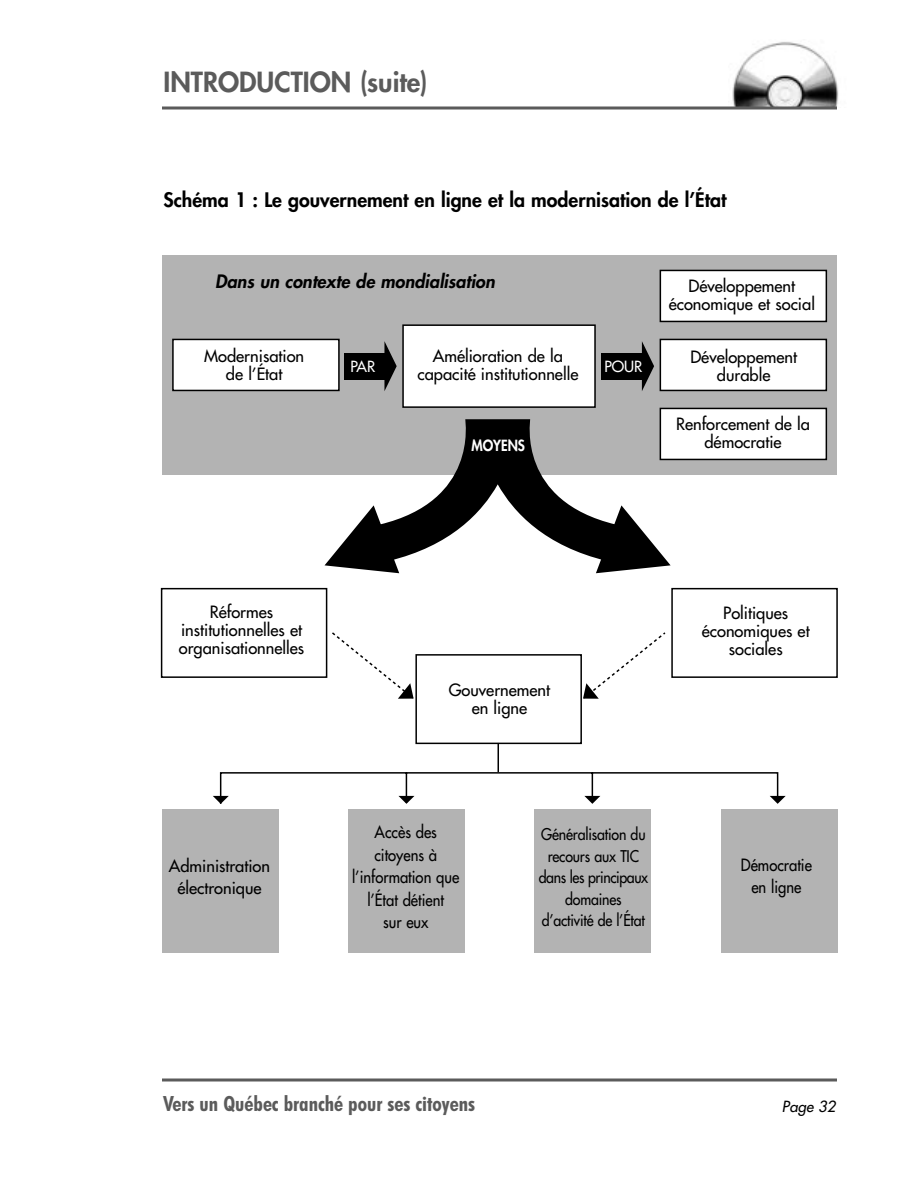
<style>
.page{position:relative;width:918px;height:1188px;background:#fff}
.page>*{position:absolute;margin:0;border:0;box-sizing:border-box;transform-origin:0 0}
.t1{font:800 27px "Futura";color:#5b5b5b}
.t2{font:700 condensed 21px "Futura BT";color:#5b5b5b}
.t3{font:800 19.5px "Futura";color:#000}
.t4{font:italic 800 18px "Futura";color:#000}
.t5{font:16.5px/18px "Futura";color:#000;text-align:center}
.t6{font:16.5px/22.5px "Futura";color:#000;text-align:center;scale:.9 1}
.t7{font:15.75px/21.5px "Futura";letter-spacing:-.01em;color:#000;text-align:center;scale:.9 1}
.t8{font:15px "Futura";color:#fff}
.t9{font:italic 15px "Futura";color:#000}
.t10{font:800 15px "Futura";color:#fff;scale:.9 1}
</style>
<div class="page">
<img style="left:732px;top:41px;width:107px;height:65px">
<svg style="left:162px;top:106px;width:675px;height:4px;background:#818181"></svg>
<svg style="left:162px;top:1078px;width:675px;height:4px;background:#838383"></svg>
<div style="left:162px;top:255px;width:675px;height:220px;background:#b3b3b3"></div>
<div style="left:402px;top:324px;width:194px;height:84px;background:#fff;border:2px solid #000"></div>
<div style="left:601px;top:353px;width:43px;height:26px;background:#000"></div>
<svg style="left:642px;top:341px;width:12px;height:50px"></svg>
<div style="left:344px;top:353px;width:43px;height:26px;background:#000"></div>
<svg style="left:384px;top:341px;width:13px;height:50px"></svg>
<svg style="left:160px;top:587px;width:678px;height:156px"></svg>
<div style="left:660px;top:270px;width:167px;height:52px;background:#fff;border:2px solid #000"></div>
<div style="left:660px;top:339px;width:167px;height:52px;background:#fff;border:2px solid #000"></div>
<div style="left:172px;top:339px;width:168px;height:52px;background:#fff;border:2px solid #000"></div>
<div style="left:660px;top:408px;width:167px;height:52px;background:#fff;border:2px solid #000"></div>
<div style="left:162px;top:810px;width:117px;height:143px;background:#b3b3b3"></div>
<div style="left:348px;top:810px;width:117px;height:143px;background:#b3b3b3"></div>
<div style="left:534px;top:810px;width:117px;height:143px;background:#b3b3b3"></div>
<div style="left:721px;top:810px;width:117px;height:143px;background:#b3b3b3"></div>
<svg style="left:330px;top:631px;width:337px;height:69px"></svg>
<svg style="left:213px;top:743px;width:573px;height:61px"></svg>
<svg style="left:325px;top:419px;width:346px;height:154px"></svg>
<h1 class="t1" style="left:164px;top:70px;width:266px">INTRODUCTION (suite)</h1>
<p class="t3" style="left:164px;top:191px;width:565px">Schéma 1 : Le gouvernement en ligne et la modernisation de l’État</p>
<p class="t4" style="left:215px;top:273px;width:281px">Dans un contexte de mondialisation</p>
<p class="t5" style="left:669px;top:278px;width:148px">Développement économique et social</p>
<p class="t5" style="left:204px;top:348px;width:102px">Modernisation de l’État</p>
<p class="t8" style="left:350px;top:359px;width:26px">PAR</p>
<p class="t5" style="left:417px;top:348px;width:162px">Amélioration de la capacité institutionnelle</p>
<p class="t10" style="left:471px;top:438px;width:61px">MOYENS</p>
<p class="t8" style="left:604px;top:359px;width:40px">POUR</p>
<p class="t5" style="left:690px;top:349px;width:108px">Développement durable</p>
<p class="t5" style="left:676px;top:416px;width:136px">Renforcement de la démocratie</p>
<p class="t5" style="left:179px;top:604px;width:127px">Réformes institutionnelles et organisationnelles</p>
<p class="t5" style="left:169px;top:855px;width:103px;line-height:22.5px">Administration électronique</p>
<p class="t5" style="left:449px;top:682px;width:103px">Gouvernement en ligne</p>
<p class="t6" style="left:352px;top:822px;width:120px">Accès des citoyens à l’information que l’État détient<br>sur eux</p>
<p class="t7" style="left:539px;top:825px;width:123px">Généralisation du recours aux TIC dans les principaux domaines d’activité de l’État</p>
<p class="t5" style="left:702px;top:605px;width:109px">Politiques économiques et sociales</p>
<p class="t6" style="left:741px;top:855px;width:81px">Démocratie en ligne</p>
<p class="t2" style="left:164px;top:1095px;width:313px">Vers un Québec branché pour ses citoyens</p>
<p class="t9" style="left:782px;top:1099px;width:55px">Page 32</p>
</div>
